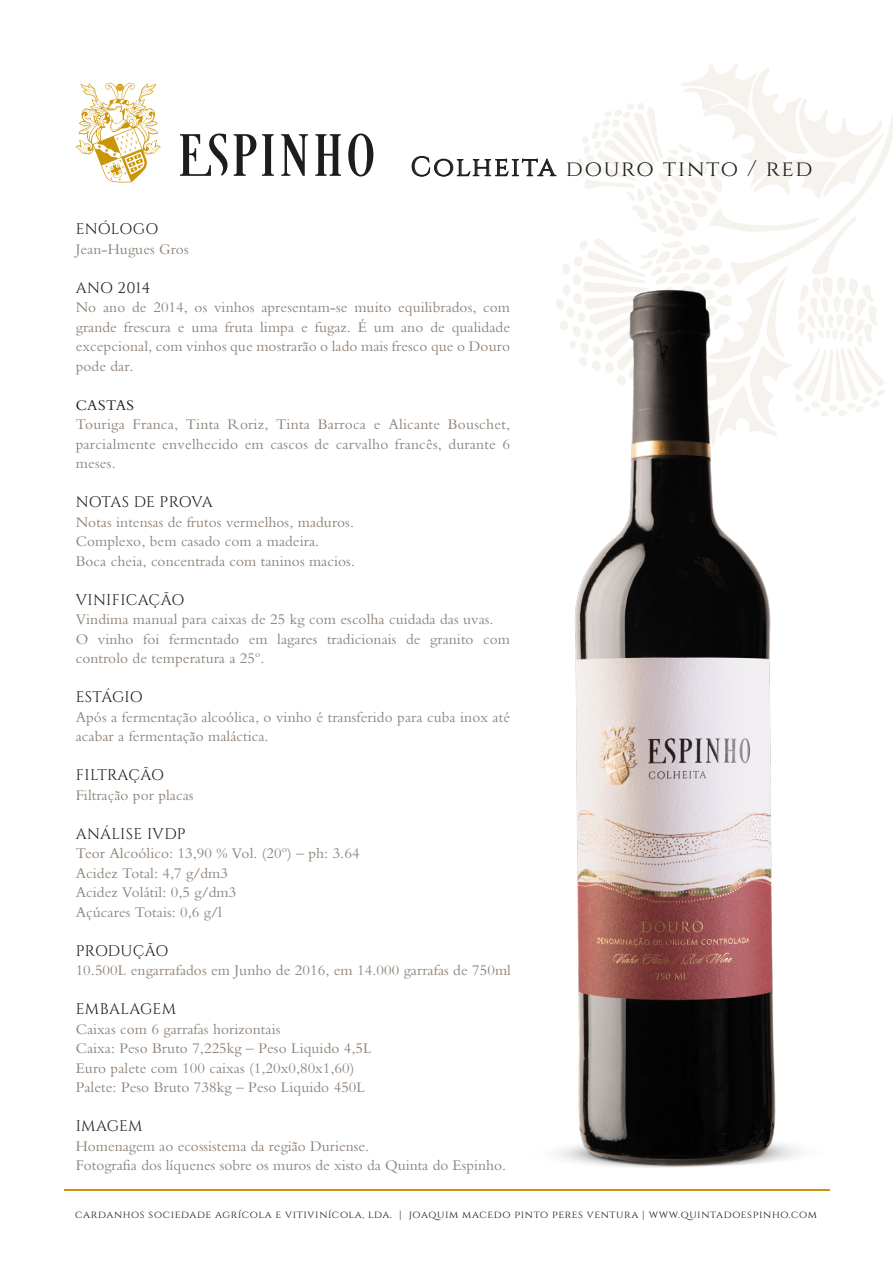
<style>
.page{position:relative;width:893px;height:1263px;background:#fff}
.page>*{position:absolute;margin:0;border:0;box-sizing:border-box;transform-origin:0 0}
.t1{font:22.5px "Cinzel";letter-spacing:.08em;color:#1d1d1b}
.t2{font:15.3px/19.5px "M Bembo";letter-spacing:.005em;color:#8e8279}
.t3{font:15.3px "Cinzel";letter-spacing:.015em;color:#1d1d1b}
.t4{font:15.3px "M Bembo";letter-spacing:.025em;color:#1d1d1b}
.t5{font:10.5px "Cinzel";letter-spacing:.06em;color:#1d1d1b}
.s1{font-size:27px}
</style>
<div class="page">
<svg style="left:563px;top:63px;width:316px;height:353px"></svg>
<svg style="left:709px;top:92px;width:184px;height:194px"></svg>
<svg style="left:841px;top:346px;width:44px;height:57px"></svg>
<svg style="left:584px;top:107px;width:80px;height:82px"></svg>
<svg style="left:582px;top:238px;width:75px;height:28px"></svg>
<svg style="left:180px;top:133px;width:48px;height:43px"></svg>
<svg style="left:234px;top:134px;width:22px;height:42px"></svg>
<svg style="left:262px;top:134px;width:12px;height:42px"></svg>
<svg style="left:281px;top:134px;width:27px;height:42px"></svg>
<svg style="left:315px;top:134px;width:26px;height:42px"></svg>
<svg style="left:348px;top:133px;width:25px;height:43px"></svg>
<svg style="left:75px;top:83px;width:86px;height:99px"></svg>
<hr style="left:64px;top:1189px;width:765px;height:2px;background:#ca9506">
<img style="left:556px;top:266px;width:285px;height:902px">
<svg style="left:411px;top:156px;width:146px;height:21px"></svg>
<h1 class="t1" style="left:411px;top:155px;width:403px"><span class="s1">Colheita</span> douro tinto / red</h1>
<p class="t3" style="left:76px;top:220px;width:84px">ENÓLOGO</p>
<p class="t2" style="left:76px;top:239px;width:114px">Jean-Hugues Gros</p>
<p class="t3" style="left:76px;top:279px;width:76px">ANO 2014</p>
<p class="t2" style="left:76px;top:298px;width:436px;text-align:justify">No ano de 2014, os vinhos apresentam-se muito equilibrados, com grande frescura e uma fruta limpa e fugaz. É um ano de qualidade excepcional, com vinhos que mostrarão o lado mais fresco que o Douro pode dar.</p>
<p class="t4" style="left:76px;top:397px;width:60px">CASTAS</p>
<p class="t2" style="left:76px;top:415px;width:436px;text-align:justify">Touriga Franca, Tinta Roriz, Tinta Barroca e Alicante Bouschet, parcialmente envelhecido em cascos de carvalho francês, durante 6 meses.</p>
<p class="t3" style="left:76px;top:493px;width:139px">NOTAS DE PROVA</p>
<p class="t2" style="left:76px;top:512px;width:281px">Notas intensas de frutos vermelhos, maduros.<br>Complexo, bem casado com a madeira.<br>Boca cheia, concentrada com taninos macios.</p>
<p class="t3" style="left:76px;top:591px;width:110px">VINIFICAÇÃO</p>
<p class="t2" style="left:76px;top:610px;width:436px">Vindima manual para caixas de 25 kg com escolha cuidada das uvas.<br>O vinho foi fermentado em lagares tradicionais de granito com controlo de temperatura a 25º.</p>
<p class="t3" style="left:76px;top:688px;width:68px">ESTÁGIO</p>
<p class="t2" style="left:76px;top:707px;width:436px">Após a fermentação alcoólica, o vinho é transferido para cuba inox até acabar a fermentação maláctica.</p>
<p class="t3" style="left:76px;top:766px;width:90px">FILTRAÇÃO</p>
<p class="t2" style="left:76px;top:785px;width:119px">Filtração por placas</p>
<p class="t3" style="left:76px;top:825px;width:111px">ANÁLISE IVDP</p>
<p class="t2" style="left:76px;top:844px;width:285px">Teor Alcoólico: 13,90 % Vol. (20º) – ph: 3.64<br>Acidez Total: 4,7 g/dm3<br>Acidez Volátil: 0,5 g/dm3<br>Açúcares Totais: 0,6 g/l</p>
<p class="t3" style="left:76px;top:942px;width:94px">PRODUÇÃO</p>
<p class="t2" style="left:76px;top:961px;width:437px">10.500L engarrafados em Junho de 2016, em 14.000 garrafas de 750ml</p>
<p class="t3" style="left:76px;top:1000px;width:102px">EMBALAGEM</p>
<p class="t2" style="left:76px;top:1019px;width:297px">Caixas com 6 garrafas horizontais<br>Caixa: Peso Bruto 7,225kg – Peso Liquido 4,5L Euro palete com 100 caixas (1,20x0,80x1,60)<br>Palete: Peso Bruto 738kg – Peso Liquido 450L</p>
<p class="t3" style="left:76px;top:1117px;width:68px">IMAGEM</p>
<p class="t2" style="left:76px;top:1136px;width:432px">Homenagem ao ecossistema da região Duriense.<br>Fotografia dos líquenes sobre os muros de xisto da Quinta do Espinho.</p>
<p class="t5" style="left:75px;top:1208px;width:743px">cardanhos sociedade agrícola e vitivinícola, lda. | joaquim macedo pinto peres ventura | www.quintadoespinho.com</p>
</div>
